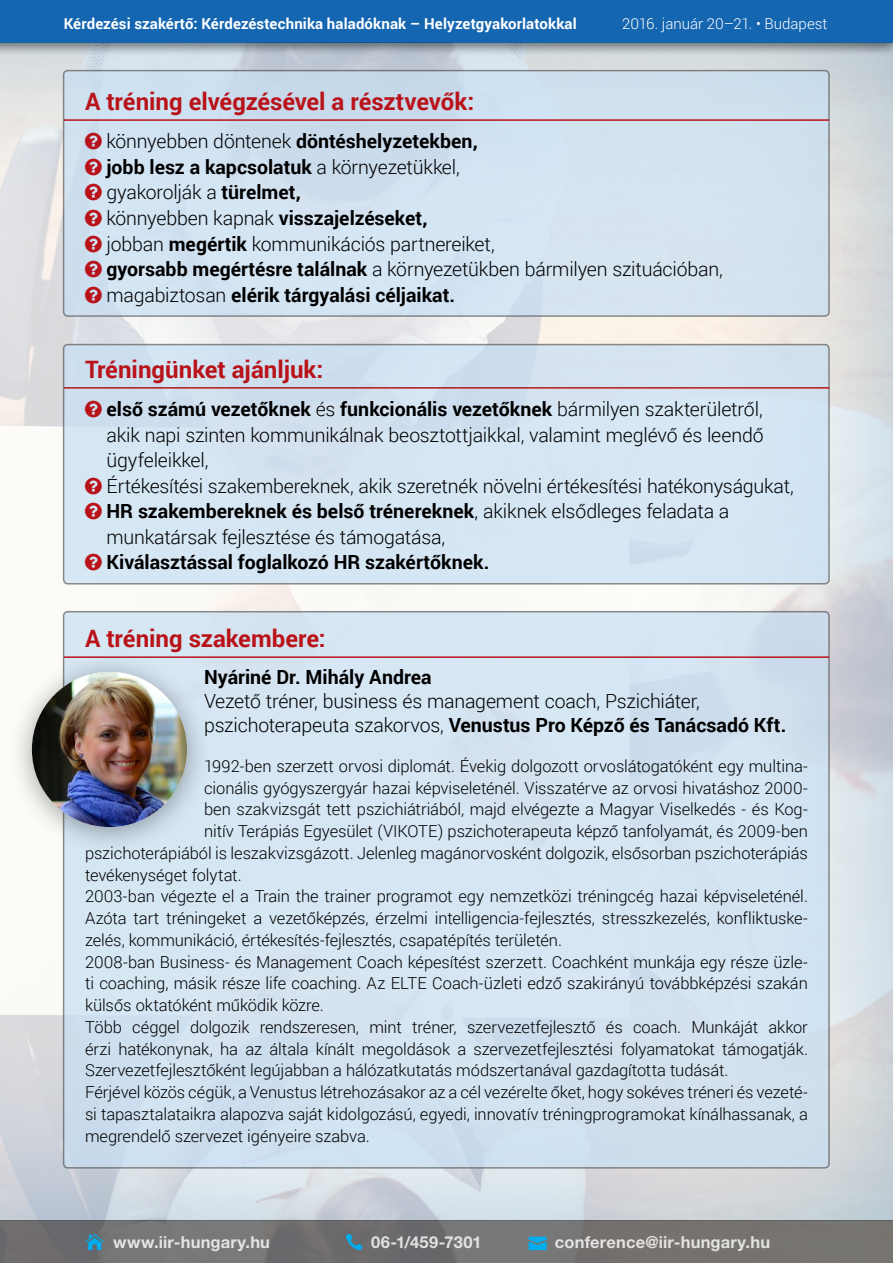
<style>
.page{position:relative;width:893px;height:1263px;background:#fff}
.page>*{position:absolute;margin:0;border:0;box-sizing:border-box;transform-origin:0 0}
.t1{font:700 24px "Roboto";color:#b91319}
.t2{font:300 19.5px/25.5px "Roboto";letter-spacing:-.01em;color:#000}
.t3{font:700 19.5px "Roboto";color:#000}
.t4{font:300 16.5px "Roboto";letter-spacing:-.005em;color:#000}
.t5{font:700 16.5px "Helvetica Neue LT Pro";letter-spacing:.01em;color:#fff}
.t6{font:700 15px "Roboto";letter-spacing:.005em;color:#fff}
.t7{font:300 15px "Roboto";color:#fff}
.s1{font-weight:700}
</style>
<div class="page">
<div style="left:0;top:32px;width:893px;height:1189px;background:#0059aa;opacity:.75"></div>
<div style="left:0;top:1220px;width:893px;height:43px;background:linear-gradient(to right,#6f6f71,#777470)"></div>
<div style="left:0;top:0;width:893px;height:56px;background:#000;opacity:.5"></div>
<div style="left:0;top:0;width:893px;height:43px;background:#1566b1"></div>
<div style="left:64px;top:71px;width:765px;height:245px;background:#d3e3f0;border-radius:4px"></div>
<div style="left:63px;top:70px;width:767px;height:247px;border:2px solid #58595b;border-radius:4px"></div>
<div style="left:64px;top:345px;width:765px;height:239px;background:#d5e6f3;border-radius:4px"></div>
<div style="left:63px;top:344px;width:767px;height:240px;border:2px solid #58595b;border-radius:4px"></div>
<div style="left:64px;top:612px;width:765px;height:556px;background:#d5e5f3;border-radius:4px"></div>
<hr style="left:64px;top:119px;width:765px;height:2px;background:#b91319">
<hr style="left:64px;top:387px;width:765px;height:2px;background:#b91319">
<hr style="left:64px;top:656px;width:765px;height:2px;background:#b91319">
<div style="left:8px;top:651px;width:203px;height:204px;background:#000;opacity:.35"></div>
<img style="left:32px;top:672px;width:155px;height:155px;border-radius:78px">
<svg style="left:86px;top:1233px;width:18px;height:17px"></svg>
<svg style="left:346px;top:1234px;width:16px;height:16px"></svg>
<svg style="left:529px;top:1236px;width:18px;height:14px"></svg>
<p class="t6" style="left:64px;top:13px;width:514px">Kérdezési szakértő: Kérdezéstechnika haladóknak – Helyzetgyakorlatokkal</p>
<p class="t7" style="left:622px;top:13px;width:207px">2016. január 20–21. • Budapest</p>
<h1 class="t1" style="left:85px;top:85px;width:391px">A tréning elvégzésével a résztvevők:</h1>
<p class="t2" style="left:106px;top:128px;width:618px">könnyebben döntenek <span class="s1">döntéshelyzetekben,<br>jobb lesz a kapcsolatuk</span> a környezetükkel,<br>gyakorolják a <span class="s1">türelmet,<br></span>könnyebben kapnak <span class="s1">visszajelzéseket,<br></span>jobban <span class="s1">megértik</span> kommunikációs partnereiket,<br><span class="s1">gyorsabb megértésre találnak</span> a környezetükben bármilyen szituációban, magabiztosan <span class="s1">elérik tárgyalási céljaikat.</span></p>
<h1 class="t1" style="left:85px;top:352px;width:240px">Tréningünket ajánljuk:</h1>
<p class="t2" style="left:106px;top:396px;width:689px"><span class="s1">első számú vezetőknek</span> és <span class="s1">funkcionális vezetőknek</span> bármilyen szakterületről, akik napi szinten kommunikálnak beosztottjaikkal, valamint meglévő és leendő ügyfeleikkel,<br>Értékesítési szakembereknek, akik szeretnék növelni értékesítési hatékonyságukat, <span class="s1">HR szakembereknek és belső trénereknek</span>, akiknek elsődleges feladata a munkatársak fejlesztése és támogatása,</p>
<p class="t3" style="left:106px;top:549px;width:385px">Kiválasztással foglalkozó HR szakértőknek.</p>
<h1 class="t1" style="left:85px;top:622px;width:242px">A tréning szakembere:</h1>
<p class="t3" style="left:204px;top:663px;width:229px">Nyáriné Dr. Mihály Andrea</p>
<p class="t2" style="left:204px;top:688px;width:584px;line-height:24px">Vezető tréner, business és management coach, Pszichiáter, pszichoterapeuta szakorvos, <span class="s1">Venustus Pro Képző és Tanácsadó Kft.</span></p>
<p class="t4" style="left:204px;top:754px;width:605px">1992-ben szerzett orvosi diplomát. Évekig dolgozott orvoslátogatóként egy multina-</p>
<p class="t4" style="left:204px;top:776px;width:604px">cionális gyógyszergyár hazai képviseleténél. Visszatérve az orvosi hivatáshoz 2000-</p>
<p class="t4" style="left:204px;top:798px;width:605px">ben szakvizsgát tett pszichiátriából, majd elvégezte a Magyar Viselkedés - és Kog-</p>
<p class="t4" style="left:204px;top:820px;width:605px">nitív Terápiás Egyesület (VIKOTE) pszichoterapeuta képző tanfolyamát, és 2009-ben</p>
<p class="t4" style="left:85px;top:841px;width:724px">pszichoterápiából is leszakvizsgázott. Jelenleg magánorvosként dolgozik, elsősorban pszichoterápiás</p>
<p class="t4" style="left:85px;top:863px;width:158px">tevékenységet folytat.</p>
<p class="t4" style="left:85px;top:885px;width:724px">2003-ban végezte el a Train the trainer programot egy nemzetközi tréningcég hazai képviseleténél.</p>
<p class="t4" style="left:85px;top:907px;width:724px">Azóta tart tréningeket a vezetőképzés, érzelmi intelligencia-fejlesztés, stresszkezelés, konfliktuske-</p>
<p class="t4" style="left:85px;top:928px;width:479px">zelés, kommunikáció, értékesítés-fejlesztés, csapatépítés területén.</p>
<p class="t4" style="left:85px;top:950px;width:724px">2008-ban Business- és Management Coach képesítést szerzett. Coachként munkája egy része üzle-</p>
<p class="t4" style="left:85px;top:972px;width:724px">ti coaching, másik része life coaching. Az ELTE Coach-üzleti edző szakirányú továbbképzési szakán</p>
<p class="t4" style="left:85px;top:994px;width:240px">külsős oktatóként működik közre.</p>
<p class="t4" style="left:85px;top:1015px;width:724px">Több céggel dolgozik rendszeresen, mint tréner, szervezetfejlesztő és coach. Munkáját akkor</p>
<p class="t4" style="left:85px;top:1037px;width:724px">érzi hatékonynak, ha az általa kínált megoldások a szervezetfejlesztési folyamatokat támogatják.</p>
<p class="t4" style="left:85px;top:1059px;width:645px">Szervezetfejlesztőként legújabban a hálózatkutatás módszertanával gazdagította tudását.</p>
<p class="t4" style="left:85px;top:1081px;width:724px">Férjével közös cégük, a Venustus létrehozásakor az a cél vezérelte őket, hogy sokéves tréneri és vezeté-</p>
<p class="t4" style="left:85px;top:1102px;width:724px">si tapasztalataikra alapozva saját kidolgozású, egyedi, innovatív tréningprogramokat kínálhassanak, a</p>
<p class="t4" style="left:85px;top:1124px;width:286px">megrendelő szervezet igényeire szabva.</p>
<p class="t5" style="left:113px;top:1232px;width:159px">www.iir-hungary.hu</p>
<p class="t5" style="left:371px;top:1232px;width:112px">06-1/459-7301</p>
<p class="t5" style="left:555px;top:1232px;width:217px">conference@iir-hungary.hu</p>
</div>
